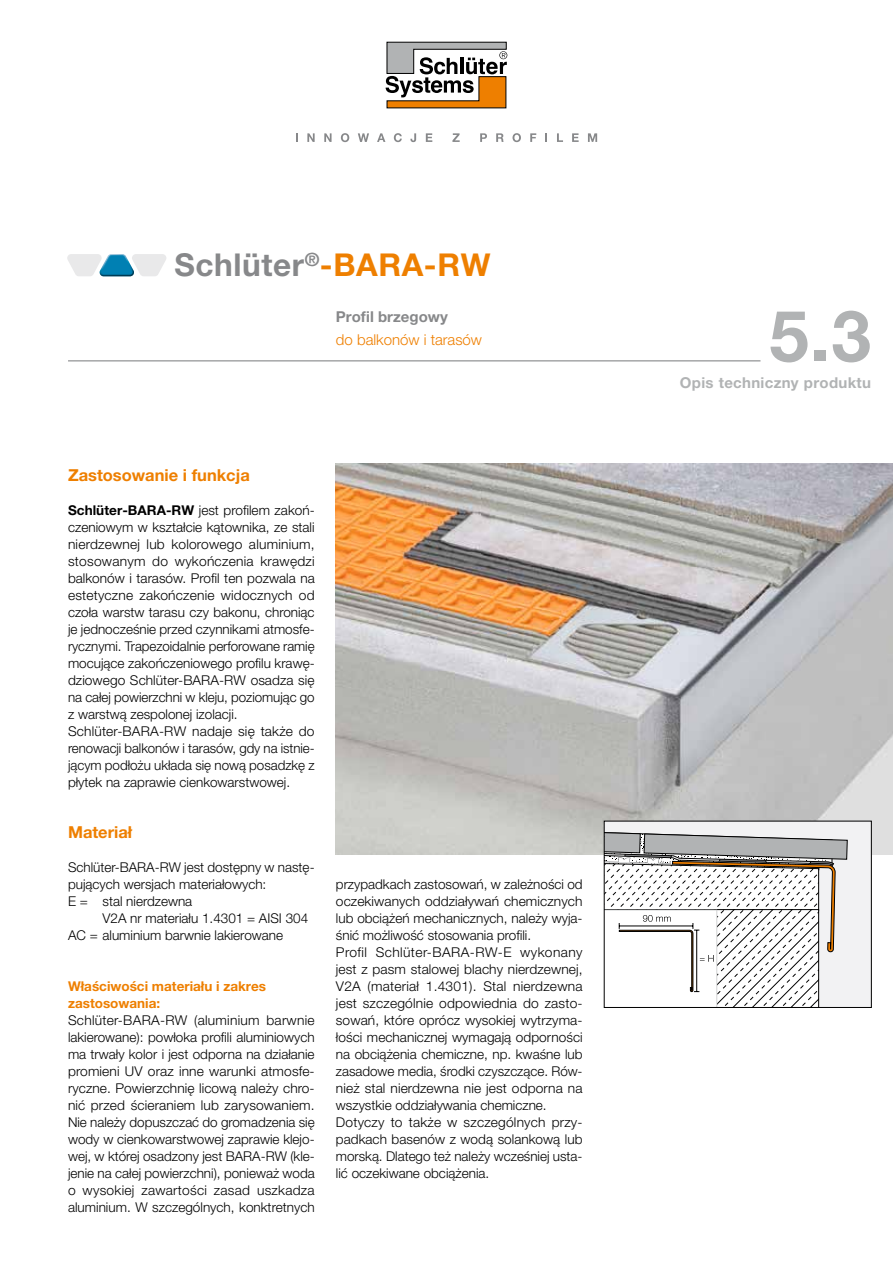
<style>
.page{position:relative;width:893px;height:1263px;background:#fff}
.page>*{position:absolute;margin:0;border:0;box-sizing:border-box;transform-origin:0 0}
.t1{font:700 71.25px "Helvetica Neue LT Pro";color:#b1b3b4}
.t2{font:700 31.5px "Helvetica Neue LT Pro";letter-spacing:.02em;color:#87888a}
.t3{font:700 16.5px "Helvetica Neue LT Pro";color:#ee7f00}
.t4{font:700 15px "Helvetica Neue LT Pro";letter-spacing:.02em;color:#b1b3b4}
.t5{font:300 15px "Helvetica Neue LT Pro";color:#ee7f00}
.t6{font:700 15px "Helvetica Neue LT Pro";color:#87888a}
.t7{font:300 13.5px/17px "Helvetica Neue LT Pro";color:#000}
.t8{font:700 13.5px/17px "Helvetica Neue LT Pro";color:#ee7f00}
.s1{color:#ee7f00}
.s2{font-weight:700}
</style>
<div class="page">
<img style="left:336px;top:463px;width:557px;height:392px">
<div style="left:604px;top:821px;width:267px;height:186px;background:#f2f2f3"></div>
<svg style="left:606px;top:832px;width:242px;height:174px"></svg>
<div style="left:604px;top:821px;width:268px;height:187px;border:1px solid #000"></div>
<svg style="left:386px;top:42px;width:121px;height:66px"></svg>
<svg style="left:296px;top:133px;width:2px;height:9px"></svg>
<svg style="left:307px;top:133px;width:8px;height:9px"></svg>
<svg style="left:324px;top:133px;width:8px;height:9px"></svg>
<svg style="left:341px;top:133px;width:8px;height:9px"></svg>
<svg style="left:358px;top:133px;width:11px;height:9px"></svg>
<svg style="left:377px;top:133px;width:8px;height:9px"></svg>
<svg style="left:394px;top:133px;width:8px;height:9px"></svg>
<svg style="left:410px;top:133px;width:6px;height:9px"></svg>
<svg style="left:426px;top:133px;width:6px;height:9px"></svg>
<svg style="left:452px;top:133px;width:8px;height:9px"></svg>
<svg style="left:480px;top:133px;width:7px;height:9px"></svg>
<svg style="left:496px;top:133px;width:8px;height:9px"></svg>
<svg style="left:512px;top:133px;width:9px;height:9px"></svg>
<svg style="left:530px;top:133px;width:6px;height:9px"></svg>
<svg style="left:545px;top:133px;width:2px;height:9px"></svg>
<svg style="left:557px;top:133px;width:6px;height:9px"></svg>
<svg style="left:572px;top:133px;width:7px;height:9px"></svg>
<svg style="left:588px;top:133px;width:9px;height:9px"></svg>
<hr style="left:68px;top:360px;width:692px;height:1px;background:#87888a">
<svg style="left:67px;top:254px;width:99px;height:22px"></svg>
<h2 class="t2" style="left:174px;top:246px;width:318px">Schlüter<sup>®</sup><span class="s1">-BARA-RW</span></h2>
<p class="t6" style="left:336px;top:307px;width:113px">Profil brzegowy</p>
<p class="t5" style="left:336px;top:330px;width:148px">do balkonów i tarasów</p>
<p class="t3" style="left:68px;top:464px;width:183px">Zastosowanie i funkcja</p>
<p class="t7" style="left:68px;top:501px;width:248px"><span class="s2">Schlüter-BARA-RW</span> jest profilem zakoń&shy;czeniowym w kształcie kątownika, ze stali nierdzewnej lub kolorowego aluminium, stosowanym do wykończenia krawędzi balkonów i tarasów. Profil ten pozwala na estetyczne zakończenie widocznych od czoła warstw tarasu czy bakonu, chroniąc je jednocześnie przed czynnikami atmosfe&shy;rycznymi. Trapezoidalnie perforowane ramię mocujące zakończeniowego profilu krawę&shy;dziowego Schlüter-BARA-RW osadza się na całej powierzchni w kleju, poziomując go z warstwą zespolonej izolacji.<br>Schlüter-BARA-RW nadaje się także do renowacji balkonów i tarasów, gdy na istnie&shy;jącym podłożu układa się nową posadzkę z płytek na zaprawie cienkowarstwowej.</p>
<p class="t3" style="left:68px;top:822px;width:66px">Materiał</p>
<p class="t7" style="left:68px;top:858px;width:248px">Schlüter-BARA-RW jest dostępny w nastę&shy;pujących wersjach materiałowych:<br>E = stal nierdzewna</p>
<p class="t7" style="left:68px;top:909px;width:242px;text-indent:35px">V2A nr materiału 1.4301 = AISI 304<br>AC = aluminium barwnie lakierowane</p>
<p class="t8" style="left:68px;top:977px;width:200px">Właściwości materiału i zakres zastosowania:</p>
<p class="t7" style="left:68px;top:1011px;width:248px;text-align:justify">Schlüter-BARA-RW (aluminium barwnie lakierowane): powłoka profili aluminiowych ma trwały kolor i jest odporna na działanie promieni UV oraz inne warunki atmosfe&shy;ryczne. Powierzchnię licową należy chro&shy;nić przed ścieraniem lub zarysowaniem.<br>Nie należy dopuszczać do gromadzenia się wody w cienkowarstwowej zaprawie klejo&shy;wej, w której osadzony jest BARA-RW (kle&shy;jenie na całej powierzchni), ponieważ woda o wysokiej zawartości zasad uszkadza aluminium. W szczególnych, konktretnych</p>
<p class="t7" style="left:336px;top:875px;width:248px">przypadkach zastosowań, w zależności od oczekiwanych oddziaływań chemicznych lub obciążeń mechanicznych, należy wyja&shy;śnić możliwość stosowania profili.<br>Profil Schlüter-BARA-RW-E wykonany jest z pasm stalowej blachy nierdzewnej, V2A (materiał 1.4301). Stal nierdzewna jest szczególnie odpowiednia do zasto&shy;sowań, które oprócz wysokiej wytrzyma&shy;łości mechanicznej wymagają odporności na obciążenia chemiczne, np. kwaśne lub zasadowe media, środki czyszczące. Rów&shy;nież stal nierdzewna nie jest odporna na wszystkie oddziaływania chemiczne.<br>Dotyczy to także w szczególnych przy&shy;padkach basenów z wodą solankową lub morską. Dlatego też należy wcześniej usta&shy;lić oczekiwane obciążenia.</p>
<h1 class="t1" style="left:769px;top:292px;width:103px">5.3</h1>
<p class="t4" style="left:680px;top:373px;width:193px">Opis techniczny produktu</p>
</div>
